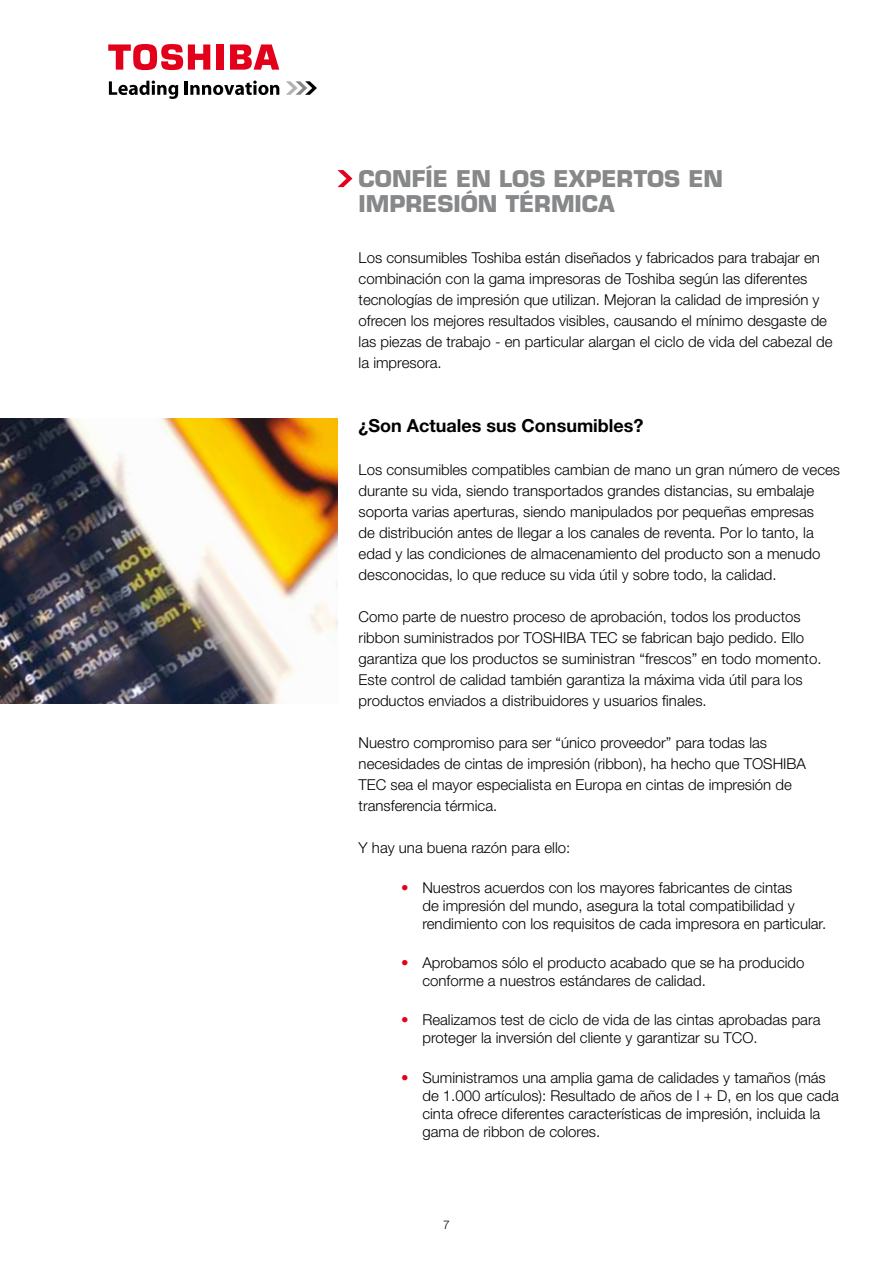
<style>
.page{position:relative;width:893px;height:1263px;background:#fff}
.page>*{position:absolute;margin:0;border:0;box-sizing:border-box;transform-origin:0 0}
.t1{font:700 22.5px/25.5px "Eurostile LT Std";color:#87888a}
.t2{font:700 18px "Helvetica Neue";color:#000}
.t3{font:300 15px/21px "Helvetica Neue LT Std";color:#000}
.t4{font:300 12px "Helvetica Neue LT Std";color:#000}
.s1{color:#e2001a}
</style>
<div class="page">
<svg style="left:286px;top:81px;width:31px;height:14px"></svg>
<svg style="left:109px;top:81px;width:69px;height:18px"></svg>
<hr style="left:185px;top:81px;width:3px;height:14px;background:#000">
<svg style="left:190px;top:81px;width:89px;height:14px"></svg>
<div style="left:217px;top:44px;width:7px;height:26px;background:#e2001a"></div>
<svg style="left:230px;top:44px;width:49px;height:26px"></svg>
<svg style="left:108px;top:44px;width:102px;height:26px"></svg>
<svg style="left:337px;top:170px;width:15px;height:17px"></svg>
<img style="left:0;top:419px;width:337px;height:285px">
<h1 class="t1" style="left:359px;top:166px;width:366px">CONFÍE EN LOS EXPERTOS EN<br>IMPRESIÓN TÉRMICA</h1>
<p class="t3" style="left:359px;top:247px;width:475px">Los consumibles Toshiba están diseñados y fabricados para trabajar en combinación con la gama impresoras de Toshiba según las diferentes tecnologías de impresión que utilizan. Mejoran la calidad de impresión y ofrecen los mejores resultados visibles, causando el mínimo desgaste de las piezas de trabajo - en particular alargan el ciclo de vida del cabezal de la impresora.</p>
<p class="t2" style="left:359px;top:415px;width:286px">¿Son Actuales sus Consumibles?</p>
<p class="t3" style="left:359px;top:458px;width:483px">Los consumibles compatibles cambian de mano un gran número de veces durante su vida, siendo transportados grandes distancias, su embalaje soporta varias aperturas, siendo manipulados por pequeñas empresas<br>de distribución antes de llegar a los canales de reventa. Por lo tanto, la edad y las condiciones de almacenamiento del producto son a menudo desconocidas, lo que reduce su vida útil y sobre todo, la calidad.</p>
<p class="t3" style="left:359px;top:606px;width:464px">Como parte de nuestro proceso de aprobación, todos los productos ribbon suministrados por TOSHIBA TEC se fabrican bajo pedido. Ello garantiza que los productos se suministran “frescos” en todo momento.<br>Este control de calidad también garantiza la máxima vida útil para los productos enviados a distribuidores y usuarios finales.</p>
<p class="t3" style="left:359px;top:732px;width:449px">Nuestro compromiso para ser “único proveedor” para todas las necesidades de cintas de impresión (ribbon), ha hecho que TOSHIBA TEC sea el mayor especialista en Europa en cintas de impresión de transferencia térmica.</p>
<p class="t3" style="left:359px;top:837px;width:213px">Y hay una buena razón para ello:</p>
<p class="t3" style="left:422px;top:878px;width:405px;line-height:18px;text-indent:-21px"><span class="s1">•</span> Nuestros acuerdos con los mayores fabricantes de cintas<br>de impresión del mundo, asegura la total compatibilidad y rendimiento con los requisitos de cada impresora en particular.</p>
<p class="t3" style="left:422px;top:953px;width:384px;line-height:18px;text-indent:-21px"><span class="s1">•</span> Aprobamos sólo el producto acabado que se ha producido conforme a nuestros estándares de calidad.</p>
<p class="t3" style="left:422px;top:1010px;width:400px;line-height:18px;text-indent:-21px"><span class="s1">•</span> Realizamos test de ciclo de vida de las cintas aprobadas para proteger la inversión del cliente y garantizar su TCO.</p>
<p class="t3" style="left:422px;top:1068px;width:418px;line-height:18px;text-indent:-21px"><span class="s1">•</span> Suministramos una amplia gama de calidades y tamaños (más de 1.000 artículos): Resultado de años de I + D, en los que cada cinta ofrece diferentes características de impresión, incluida la gama de ribbon de colores.</p>
<p class="t4" style="left:443px;top:1217px;width:8px">7</p>
</div>
